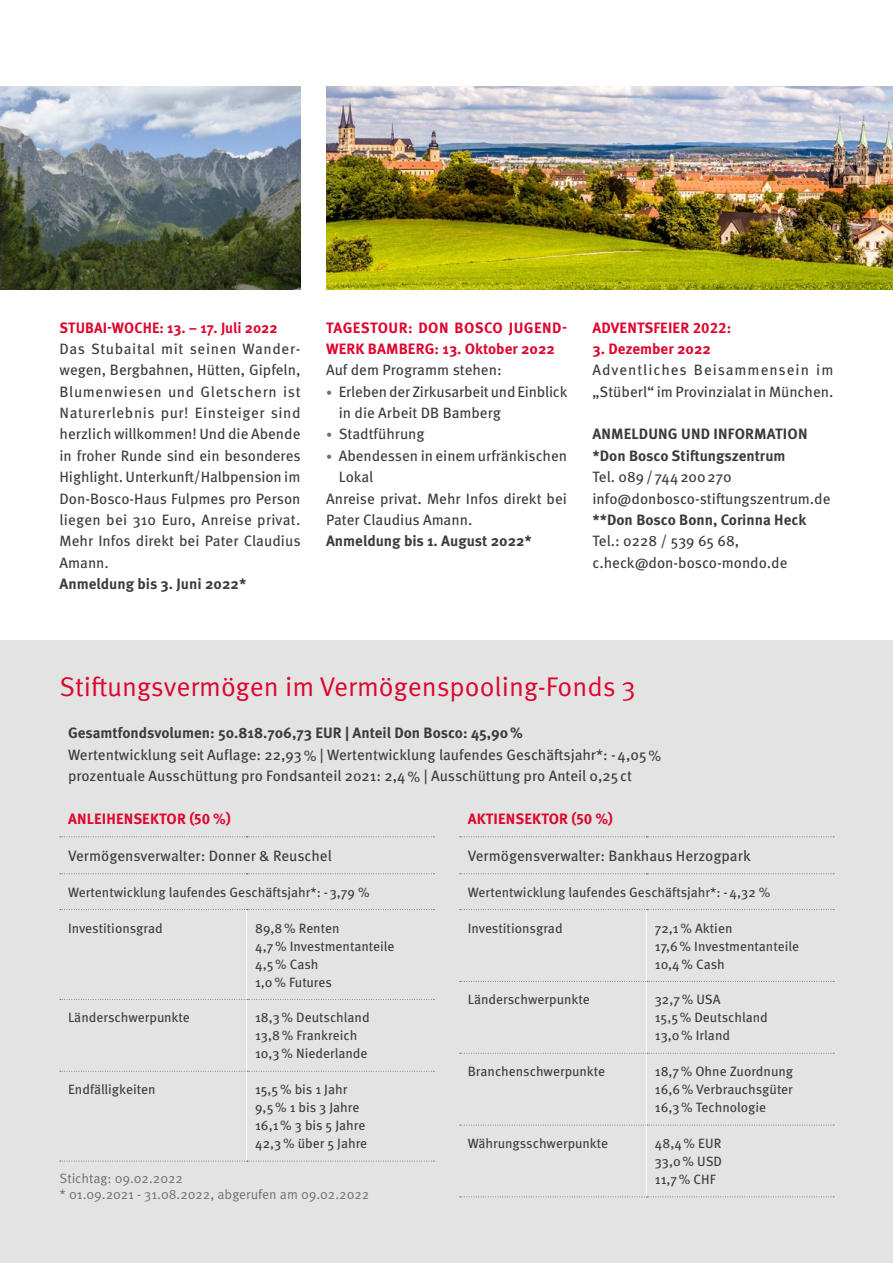
<style>
.page{position:relative;width:893px;height:1263px;background:#fff}
.page>*{position:absolute;margin:0;border:0;box-sizing:border-box;transform-origin:0 0}
.t1{font:27px "Meta OT";color:#dd052d}
.t2{font:15px/21.3px "Meta OT";color:#3b3b3a}
.t3{font:700 15px/21.3px "Meta OT";color:#3b3b3a}
.t4{font:700 15px/21.3px "Meta OT";letter-spacing:.01em;color:#dd052d}
.t5{font:13.5px/18px "Meta OT";color:#3b3b3a}
.t6{font:13.5px "Meta OT";color:#6f6f6e}
.s1{font-size:12px;color:#6f6f6e}
</style>
<div class="page">
<div style="left:0;top:641px;width:893px;height:622px;background:#e3e3e3"></div>
<img style="left:0;top:86px;width:300px;height:203px">
<img style="left:326px;top:86px;width:567px;height:203px">
<svg style="left:60px;top:836px;width:374px;height:1px"></svg>
<svg style="left:60px;top:873px;width:374px;height:1px"></svg>
<svg style="left:60px;top:909px;width:374px;height:1px"></svg>
<svg style="left:60px;top:999px;width:374px;height:1px"></svg>
<svg style="left:60px;top:1071px;width:374px;height:1px"></svg>
<svg style="left:60px;top:1161px;width:374px;height:1px"></svg>
<hr style="left:246px;top:910px;width:1px;height:89px;background:#fff">
<hr style="left:246px;top:999px;width:1px;height:72px;background:#fff">
<hr style="left:246px;top:1071px;width:1px;height:90px;background:#fff">
<svg style="left:460px;top:836px;width:374px;height:1px"></svg>
<svg style="left:460px;top:873px;width:374px;height:1px"></svg>
<svg style="left:460px;top:909px;width:374px;height:1px"></svg>
<svg style="left:460px;top:981px;width:374px;height:1px"></svg>
<svg style="left:460px;top:1053px;width:374px;height:1px"></svg>
<svg style="left:460px;top:1125px;width:374px;height:1px"></svg>
<svg style="left:460px;top:1196px;width:374px;height:1px"></svg>
<hr style="left:646px;top:910px;width:1px;height:71px;background:#fff">
<hr style="left:646px;top:981px;width:1px;height:72px;background:#fff">
<hr style="left:646px;top:1053px;width:1px;height:72px;background:#fff">
<hr style="left:646px;top:1125px;width:1px;height:71px;background:#fff">
<p class="t4" style="left:60px;top:317px;width:220px">STUBAI-WOCHE: 13. – 17. Juli 2022</p>
<p class="t2" style="left:60px;top:338px;width:243px;text-align:justify">Das Stubaital mit seinen Wander&shy;wegen, Bergbahnen, Hütten, Gipfeln, Blumenwiesen und Gletschern ist Naturerlebnis pur! Einsteiger sind herzlich willkommen! Und die Abende in froher Runde sind ein besonderes Highlight. Unterkunft/Halbpension im Don-Bosco-Haus Fulpmes pro Person liegen bei 310 Euro, Anreise privat.<br>Mehr Infos direkt bei Pater Claudius Amann.</p>
<p class="t3" style="left:60px;top:573px;width:188px">Anmeldung bis 3. Juni 2022*</p>
<p class="t4" style="left:326px;top:317px;width:242px">TAGESTOUR: DON BOSCO JUGEND-<br>WERK BAMBERG: 13. Oktober 2022</p>
<p class="t2" style="left:326px;top:360px;width:177px">Auf dem Programm stehen:</p>
<p class="t2" style="left:339px;top:381px;width:230px;text-indent:-13px"><span class="s1">•</span> Erleben der Zirkusarbeit und Einblick in die Arbeit DB Bamberg</p>
<p class="t2" style="left:326px;top:424px;width:100px"><span class="s1">•</span> Stadtführung</p>
<p class="t2" style="left:326px;top:445px;width:243px"><span class="s1">•</span> Abendessen in einem urfränkischen</p>
<p class="t2" style="left:339px;top:466px;width:36px">Lokal</p>
<p class="t2" style="left:326px;top:488px;width:243px">Anreise privat. Mehr Infos direkt bei</p>
<p class="t2" style="left:326px;top:509px;width:148px">Pater Claudius Amann.</p>
<p class="t3" style="left:326px;top:530px;width:207px">Anmeldung bis 1. August 2022*</p>
<p class="t4" style="left:593px;top:317px;width:140px">ADVENTSFEIER 2022:</p>
<p class="t4" style="left:592px;top:338px;width:120px">3. Dezember 2022</p>
<p class="t2" style="left:592px;top:360px;width:242px">Adventliches Beisammensein im „Stüberl“ im Provinzialat in München.</p>
<p class="t3" style="left:592px;top:424px;width:216px">ANMELDUNG UND INFORMATION *Don Bosco Stiftungszentrum</p>
<p class="t2" style="left:592px;top:466px;width:240px">Tel. 089/ 744200270 info@donbosco-stiftungszentrum.de</p>
<p class="t3" style="left:592px;top:509px;width:215px">**Don Bosco Bonn, Corinna Heck</p>
<p class="t2" style="left:592px;top:530px;width:196px">Tel.: 0228 / 539 65 68, c.heck@don-bosco-mondo.de</p>
<h1 class="t1" style="left:60px;top:670px;width:578px">Stiftungsvermögen im Vermögenspooling-Fonds 3</h1>
<p class="t3" style="left:68px;top:722px;width:456px">Gesamtfondsvolumen: 50.818.706,73 EUR | Anteil Don Bosco: 45,90%</p>
<p class="t2" style="left:68px;top:744px;width:595px">Wertentwicklung seit Auflage: 22,93% | Wertentwicklung laufendes Geschäftsjahr*: - 4,05% prozentuale Ausschüttung pro Fondsanteil 2021: 2,4% | Ausschüttung pro Anteil 0,25 ct</p>
<p class="t4" style="left:468px;top:808px;width:147px">AKTIENSEKTOR (50 %)</p>
<p class="t2" style="left:468px;top:845px;width:285px">Vermögensverwalter: Bankhaus Herzogpark</p>
<p class="t5" style="left:468px;top:883px;width:304px">Wertentwicklung laufendes Geschäftsjahr*: - 4,32 %</p>
<p class="t5" style="left:468px;top:919px;width:96px">Investitionsgrad</p>
<p class="t5" style="left:655px;top:919px;width:146px">72,1% Aktien<br>17,6% Investmentanteile<br>10,4% Cash</p>
<p class="t5" style="left:468px;top:991px;width:123px">Länderschwerpunkte</p>
<p class="t5" style="left:655px;top:991px;width:114px">32,7% USA<br>15,5% Deutschland<br>13,0% Irland</p>
<p class="t5" style="left:468px;top:1063px;width:139px">Branchenschwerpunkte</p>
<p class="t5" style="left:655px;top:1063px;width:140px;text-align:justify">18,7% Ohne Zuordnung 16,6% Verbrauchsgüter 16,3% Technologie</p>
<p class="t5" style="left:468px;top:1134px;width:142px">Währungsschwerpunkte</p>
<p class="t5" style="left:655px;top:1134px;width:69px">48,4% EUR<br>33,0% USD</p>
<p class="t6" style="left:60px;top:1170px;width:125px">Stichtag: 09.02.2022</p>
<p class="t5" style="left:655px;top:1170px;width:62px">11,7% CHF</p>
<p class="t6" style="left:60px;top:1186px;width:311px">* 01.09.2021 - 31.08.2022, abgerufen am 09.02.2022</p>
<p class="t4" style="left:68px;top:808px;width:164px">ANLEIHENSEKTOR (50 %)</p>
<p class="t2" style="left:68px;top:845px;width:265px">Vermögensverwalter: Donner &amp; Reuschel</p>
<p class="t5" style="left:68px;top:883px;width:303px">Wertentwicklung laufendes Geschäftsjahr*: - 3,79 %</p>
<p class="t5" style="left:68px;top:919px;width:96px">Investitionsgrad</p>
<p class="t5" style="left:255px;top:919px;width:141px">89,8% Renten<br>4,7% Investmentanteile<br>4,5% Cash<br>1,0% Futures</p>
<p class="t5" style="left:68px;top:1009px;width:123px">Länderschwerpunkte</p>
<p class="t5" style="left:255px;top:1009px;width:116px">18,3% Deutschland<br>13,8% Frankreich<br>10,3% Niederlande</p>
<p class="t5" style="left:68px;top:1081px;width:89px">Endfälligkeiten</p>
<p class="t5" style="left:255px;top:1081px;width:114px">15,5% bis 1 Jahr<br>9,5% 1 bis 3 Jahre<br>16,1% 3 bis 5 Jahre<br>42,3% über 5 Jahre</p>
</div>
